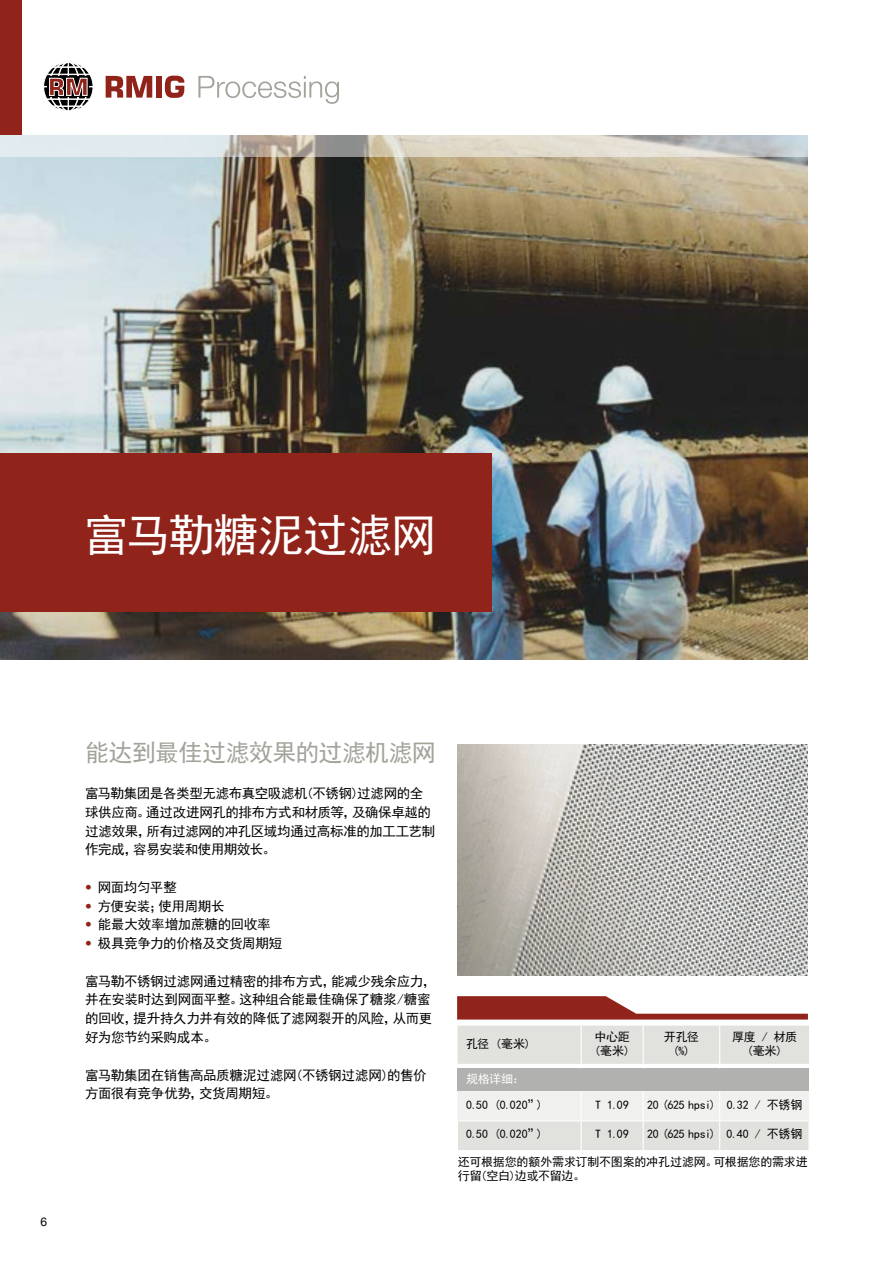
<style>
.page{position:relative;width:893px;height:1263px;background:#fff}
.page>*{position:absolute;margin:0;border:0;box-sizing:border-box;transform-origin:0 0}
.t1{font:45px "Sim Hei";letter-spacing:-.02em;color:#fff}
.t2{font:24px "Sim Hei";letter-spacing:-.025em;color:#a2a399}
.Text{font:13.5px/18.8px "Sim Hei";letter-spacing:-.025em;color:#000}
.Tab_Content{font:12px/14.4px "Sim Hei";letter-spacing:-.02em;color:#000}
.Tab_Head{font:12px "Sim Hei";letter-spacing:-.02em;color:#000}
.Tab_Material{font:12px "Sim Hei";color:#fff}
.t3{font:12px "Helvetica Neue LT Std";color:#000}
.s1{font-family:"Helvetica Neue LT Std";font-weight:300;color:#90241a}
</style>
<div class="page">
<div style="left:0;top:0;width:21px;height:136px;background:#90241a"></div>
<svg style="left:106px;top:76px;width:46px;height:22px"></svg>
<div style="left:156px;top:76px;width:6px;height:22px;background:#90241a"></div>
<svg style="left:165px;top:76px;width:19px;height:22px"></svg>
<svg style="left:43px;top:63px;width:50px;height:48px"></svg>
<svg style="left:198px;top:76px;width:141px;height:28px"></svg>
<svg style="left:457px;top:1025px;width:352px;height:125px"></svg>
<img style="left:457px;top:744px;width:351px;height:232px">
<img style="left:0;top:157px;width:808px;height:502px">
<svg style="left:0;top:136px;width:808px;height:21px"></svg>
<div style="left:0;top:453px;width:491px;height:159px;background:#90241a"></div>
<svg style="left:457px;top:996px;width:351px;height:23px"></svg>
<p class="t1" style="left:84px;top:512px;width:354px">富马勒糖泥过滤网</p>
<p class="t3" style="left:40px;top:1214px;width:8px">6</p>
<p class="t2" style="left:85px;top:740px;width:352px">能达到最佳过滤效果的过滤机滤网</p>
<p class="Text" style="left:85px;top:784px;width:352px">富马勒集团是各类型无滤布真空吸滤机(不锈钢)过滤网的全球供应商。通过改进网孔的排布方式和材质等，及确保卓越的过滤效果，所有过滤网的冲孔区域均通过高标准的加工工艺制作完成，容易安装和使用期效长。</p>
<p class="Text" style="left:85px;top:878px;width:93px"><span class="s1">•</span> 网面均匀平整</p>
<p class="Text" style="left:85px;top:896px;width:141px"><span class="s1">•</span> 方便安装；使用周期长</p>
<p class="Text" style="left:85px;top:915px;width:187px"><span class="s1">•</span> 能最大效率增加蔗糖的回收率</p>
<p class="Text" style="left:85px;top:934px;width:199px"><span class="s1">•</span> 极具竞争力的价格及交货周期短</p>
<p class="Text" style="left:85px;top:971px;width:352px">富马勒不锈钢过滤网通过精密的排布方式，能减少残余应力，并在安装时达到网面平整。这种组合能最佳确保了糖浆/糖蜜的回收，提升持久力并有效的降低了滤网裂开的风险，从而更好为您节约采购成本。</p>
<p class="Text" style="left:85px;top:1065px;width:343px">富马勒集团在销售高品质糖泥过滤网(不锈钢过滤网)的售价方面很有竞争优势，交货周期短。</p>
<p class="Tab_Head" style="left:466px;top:1037px;width:66px">孔径 (毫米)</p>
<p class="Tab_Head" style="left:594px;top:1030px;width:37px">中心距</p>
<p class="Tab_Head" style="left:594px;top:1045px;width:37px">(毫米)</p>
<p class="Tab_Head" style="left:664px;top:1030px;width:37px">开孔径</p>
<p class="Tab_Head" style="left:673px;top:1045px;width:19px">(%)</p>
<p class="Tab_Head" style="left:732px;top:1030px;width:67px">厚度 / 材质</p>
<p class="Tab_Head" style="left:747px;top:1045px;width:37px">(毫米)</p>
<p class="Tab_Material" style="left:466px;top:1073px;width:60px">规格详细：</p>
<p class="Tab_Content" style="left:466px;top:1097px;width:78px">0.50 (0.020”)</p>
<p class="Tab_Content" style="left:595px;top:1097px;width:35px">T 1.09</p>
<p class="Tab_Content" style="left:647px;top:1097px;width:70px">20 (625 hpsi)</p>
<p class="Tab_Content" style="left:727px;top:1097px;width:77px">0.32 / 不锈钢</p>
<p class="Tab_Content" style="left:466px;top:1127px;width:78px">0.50 (0.020”)</p>
<p class="Tab_Content" style="left:595px;top:1127px;width:35px">T 1.09</p>
<p class="Tab_Content" style="left:647px;top:1127px;width:70px">20 (625 hpsi)</p>
<p class="Tab_Content" style="left:726px;top:1127px;width:77px">0.40 / 不锈钢</p>
<p class="Tab_Content" style="left:458px;top:1154px;width:351px">还可根据您的额外需求订制不图案的冲孔过滤网。可根据您的需求进行留(空白)边或不留边。</p>
</div>
